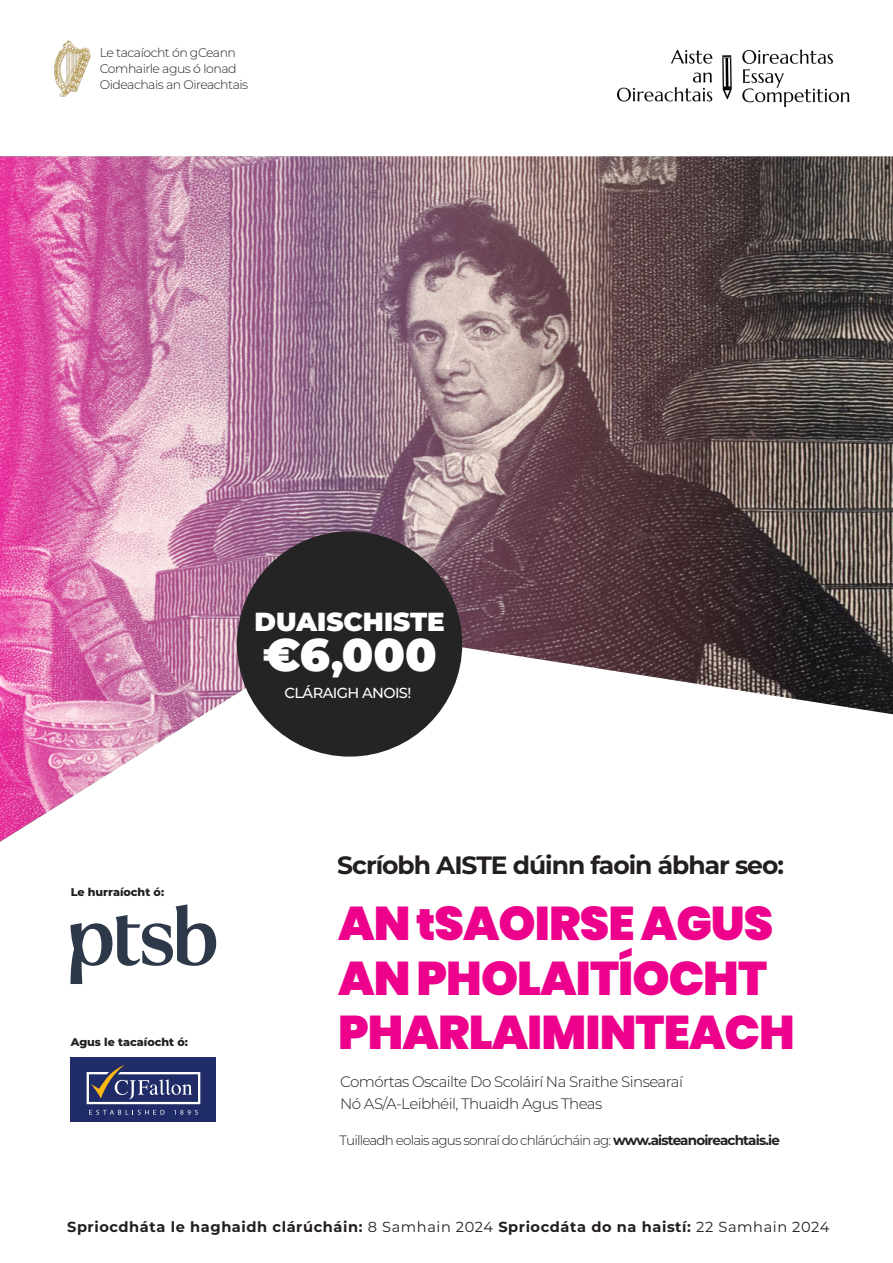
<style>
.page{position:relative;width:893px;height:1263px;background:#fff}
.page>*{position:absolute;margin:0;border:0;box-sizing:border-box;transform-origin:0 0}
.t1{font:900 47.25px/54.3px "Poppins";letter-spacing:-.02em;color:#ed008b}
.t2{font:900 45.75px "Montserrat";color:#fff}
.t3{font:900 26.1px "Montserrat";color:#fff}
.t4{font:700 25.05px "Montserrat";letter-spacing:-.04em;color:#231f20}
.t5{font:300 15.15px/21.5px "Montserrat";letter-spacing:-.04em;color:#231f20}
.t6{font:700 14.55px "Montserrat";letter-spacing:.04em;color:#231f20}
.t7{font:500 14.55px "Montserrat";letter-spacing:-.04em;color:#fff}
.t8{font:300 13.5px "Montserrat";letter-spacing:-.06em;color:#231f20}
.t9{font:300 12.45px/16px "Montserrat";letter-spacing:-.04em;color:#231f20}
.t10{font:800 11.1px "Montserrat";color:#231f20}
.s1{font-size:40.35px}
.s2{font-size:44.1px}
.s3{font-weight:700}
.s4{font-weight:400}
</style>
<div class="page">
<img style="left:617px;top:49px;width:233px;height:58px">
<img style="left:54px;top:40px;width:37px;height:57px">
<img style="left:0;top:156px;width:893px;height:686px">
<div style="left:237px;top:531px;width:225px;height:226px;background:#242424;border-radius:50%"></div>
<svg style="left:70px;top:904px;width:146px;height:80px"></svg>
<div style="left:71px;top:1057px;width:145px;height:64px;background:#202c67"></div>
<svg style="left:87px;top:1065px;width:113px;height:39px"></svg>
<svg style="left:89px;top:1110px;width:75px;height:5px"></svg>
<svg style="left:174px;top:1110px;width:24px;height:5px"></svg>
<p class="t9" style="left:100px;top:44px;width:150px">Le tacaíocht ón gCeann<br>Comhairle agus ó Ionad<br>Oideachais an Oireachtais</p>
<p class="t10" style="left:71px;top:884px;width:95px">Le hurraíocht ó:</p>
<p class="t10" style="left:71px;top:1034px;width:119px">Agus le tacaíocht ó:</p>
<h3 class="t3" style="left:254px;top:602px;width:192px">DUAISCHISTE</h3>
<h2 class="t2" style="left:262px;top:621px;width:176px">€6 <span class="s1">,</span>000</h2>
<p class="t7" style="left:285px;top:682px;width:128px">CLÁRAIGH ANOIS!</p>
<h3 class="t4" style="left:337px;top:847px;width:448px">Scríobh AISTE dúinn faoin ábhar seo:</h3>
<h1 class="t1" style="left:338px;top:897px;width:458px">AN <span class="s2">t</span>SAOIRSE AGUS<br>AN PHOLAITÍOCHT<br>PHARLAIMINTEACH</h1>
<p class="t5" style="left:340px;top:1071px;width:344px">Comórtas Oscailte Do Scoláirí Na Sraithe Sinsearaí<br>Nó AS/A-Leibhéil, Thuaidh Agus Theas</p>
<p class="t8" style="left:340px;top:1131px;width:442px">Tuilleadh eolais agus sonraí do chlárúcháin ag: <span class="s3">www.aisteanoireachtais.ie</span></p>
<p class="t6" style="left:67px;top:1217px;width:764px">Spriocdháta le haghaidh clárúcháin: <span class="s4">8 Samhain 2024</span> Spriocdáta do na haistí: <span class="s4">22 Samhain 2024</span></p>
</div>
